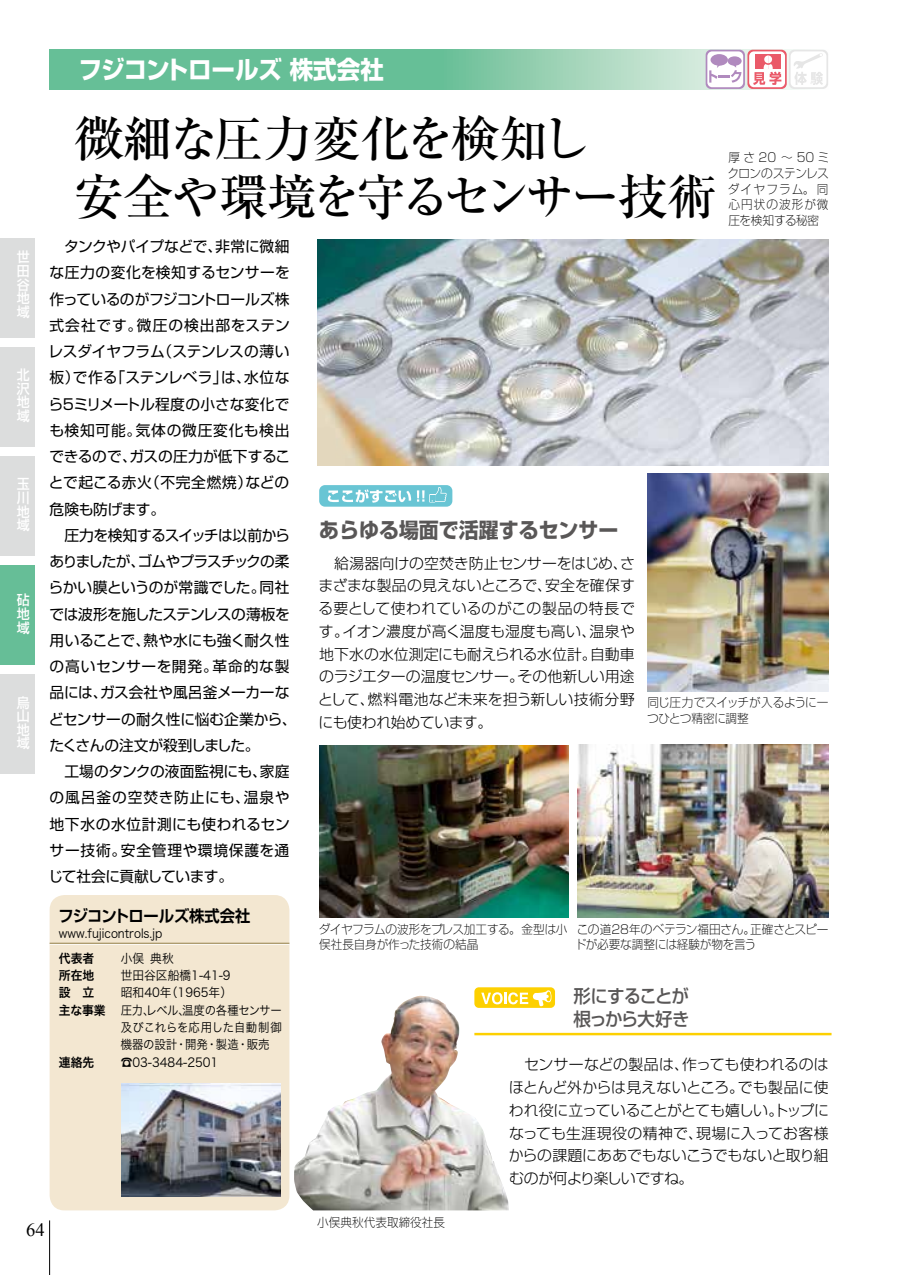
<style>
.page{position:relative;width:903px;height:1275px;background:#fff}
.page>*{position:absolute;margin:0;border:0;box-sizing:border-box;transform-origin:0 0}
.t1{font:500 49px/57.8px "Ryumin Pro";letter-spacing:-.055em;color:#000}
.t2{font:700 24.85px "Shin Go Pro";letter-spacing:-.005em;color:#fff;scale:.95 1}
.t3{font:700 21px "Shin Go Pro";color:#595757;scale:.95 1}
.t4{font:18.55px "Times New Roman";color:#000}
.t5{font:500 18.38px/22.8px "Shin Go Pro";letter-spacing:-.06em;color:#595757;scale:.95 1}
.t6{font:700 16.1px "Shin Go Pro De";letter-spacing:-.02em;color:#000;scale:.95 1}
.t7{font:14.88px/26.2px "Shin Go Pro";color:#000}
.t8{font:300 14.88px/22.8px "Shin Go Pro";letter-spacing:-.02em;color:#000;text-align:justify}
.t9{font:500 13.65px/13.7px "Shin Go Pro";color:#fff;text-align:justify;scale:.95 1}
.t10{font:12.42px "Hira Kaku Pro W3";color:#000;scale:.95 1}
.t11{font:12.42px "Hira Kaku Pro W3";color:#000;scale:.92 1}
.t12{font:12.42px "Hira Kaku Pro W3";letter-spacing:-.025em;color:#000;scale:.92 1}
.t13{font:12.42px "Hira Kaku Pro W3";color:#000;scale:.9 1}
.t14{font:12.42px "Hira Kaku Pro W6";color:#000;scale:.95 1}
.t15{font:300 expanded 12.25px/15.8px "Shin Go Pro";letter-spacing:-.01em;color:#000;scale:.95 1}
.t16{font:300 expanded 12.25px/15.8px "Shin Go Pro";letter-spacing:-.03em;color:#000;scale:.95 1}
.s1{font-family:"Hira Kaku Pro W6"}
</style>
<div class="page">
<hr style="left:49px;top:1220px;width:1px;height:55px;background:#000">
<div style="left:50px;top:895px;width:239px;height:315px;background:#f3e7d1;border-radius:15px"></div>
<hr style="left:474px;top:1033px;width:357px;height:2px;background:#fdd000">
<img style="left:122px;top:1083px;width:158px;height:113px">
<hr style="left:50px;top:944px;width:239px;height:1px;background:#fff">
<hr style="left:50px;top:943px;width:239px;height:1px;background:#948049">
<img style="left:317px;top:239px;width:511px;height:226px">
<img style="left:294px;top:996px;width:215px;height:214px">
<img style="left:319px;top:746px;width:250px;height:172px">
<img style="left:577px;top:745px;width:251px;height:173px">
<img style="left:647px;top:474px;width:181px;height:217px">
<div style="left:0;top:238px;width:35px;height:99px;background:#dcdddd"></div>
<div style="left:0;top:347px;width:35px;height:99px;background:#dcdddd"></div>
<div style="left:0;top:456px;width:35px;height:100px;background:#dcdddd"></div>
<div style="left:0;top:566px;width:35px;height:99px;background:#66be97"></div>
<div style="left:0;top:675px;width:35px;height:99px;background:#dcdddd"></div>
<svg style="left:50px;top:50px;width:778px;height:39px"></svg>
<div style="left:789px;top:50px;width:39px;height:39px;background:#e6e6e6;border-radius:5px"></div>
<div style="left:790px;top:51px;width:36px;height:36px;background:#fff;border-radius:5px"></div>
<svg style="left:794px;top:53px;width:29px;height:32px"></svg>
<svg style="left:706px;top:50px;width:39px;height:39px"></svg>
<div style="left:707px;top:51px;width:36px;height:36px;background:#fff;border-radius:5px"></div>
<div style="left:727px;top:56px;width:15px;height:10px;background:#b08abe;border-radius:50%"></div>
<div style="left:710px;top:54px;width:18px;height:12px;background:#b08abe;border-radius:50%"></div>
<svg style="left:709px;top:64px;width:32px;height:19px"></svg>
<svg style="left:747px;top:50px;width:40px;height:39px"></svg>
<div style="left:749px;top:51px;width:36px;height:36px;background:#fff;border-radius:5px"></div>
<div style="left:755px;top:54px;width:25px;height:15px;background:#ea5a69"></div>
<svg style="left:753px;top:55px;width:28px;height:30px"></svg>
<div style="left:319px;top:485px;width:133px;height:22px;background:#69c5d4;border-radius:6px"></div>
<svg style="left:328px;top:489px;width:83px;height:14px"></svg>
<svg style="left:417px;top:487px;width:30px;height:15px"></svg>
<div style="left:474px;top:987px;width:81px;height:21px;background:#fdd000;border-radius:4px"></div>
<svg style="left:481px;top:990px;width:71px;height:16px"></svg>
<p class="t9" style="left:17px;top:249px;width:15px">世田谷地域</p>
<p class="t9" style="left:17px;top:366px;width:15px">北沢地域</p>
<p class="t9" style="left:17px;top:476px;width:15px">玉川地域</p>
<p class="t9" style="left:17px;top:592px;width:15px">砧地域</p>
<p class="t9" style="left:17px;top:694px;width:15px">烏山地域</p>
<h2 class="t2" style="left:79px;top:50px;width:323px">フジコントロールズ 株式会社</h2>
<h1 class="t1" style="left:74px;top:106px;width:644px">微細な圧力変化を検知し<br>安全や環境を守るセンサー技術</h1>
<p class="t7" style="left:48px;top:231px;width:250px">　タンクやパイプなどで、非常に微細な圧力の変化を検知するセンサーを作っているのがフジコントロールズ株式会社です。微圧の検出部をステンレスダイヤフラム（ステンレスの薄い板）で作る「ステンレベラ」は、水位なら5ミリメートル程度の小さな変化でも検知可能。気体の微圧変化も検出できるので、ガスの圧力が低下することで起こる赤火（不完全燃焼）などの危険も防げます。<br>　圧力を検知するスイッチは以前からありましたが、ゴムやプラスチックの柔らかい膜というのが常識でした。同社では波形を施したステンレスの薄板を用いることで、熱や水にも強く耐久性の高いセンサーを開発。革命的な製品には、ガス会社や風呂釜メーカーなどセンサーの耐久性に悩む企業から、たくさんの注文が殺到しました。<br>　工場のタンクの液面監視にも、家庭の風呂釜の空焚き防止にも、温泉や地下水の水位計測にも使われるセンサー技術。安全管理や環境保護を通じて社会に貢献しています。</p>
<p class="t6" style="left:58px;top:903px;width:204px">フジコントロールズ株式会社</p>
<p class="t13" style="left:59px;top:922px;width:117px">www.fujicontrols.jp</p>
<p class="t14" style="left:59px;top:947px;width:39px">代表者</p>
<p class="t10" style="left:121px;top:947px;width:57px">小俣　典秋</p>
<p class="t14" style="left:59px;top:964px;width:39px">所在地</p>
<p class="t10" style="left:121px;top:964px;width:117px">世田谷区船橋1-41-9</p>
<p class="t14" style="left:59px;top:981px;width:39px">設　立</p>
<p class="t10" style="left:121px;top:981px;width:119px">昭和40年（1965年）</p>
<p class="t12" style="left:59px;top:999px;width:244px"><span class="s1">主な事業</span> 圧力、レベル、温度の各種センサー</p>
<p class="t11" style="left:121px;top:1016px;width:176px">及びこれらを応用した自動制御</p>
<p class="t11" style="left:121px;top:1034px;width:163px">機器の設計・開発・製造・販売</p>
<p class="t14" style="left:59px;top:1051px;width:39px">連絡先</p>
<p class="t10" style="left:121px;top:1051px;width:104px">☎03-3484-2501</p>
<p class="t15" style="left:727px;top:148px;width:109px;text-align:justify">厚さ20 〜50ミクロンのステンレスダイヤフラム。同心円状の波形が微圧を検知する秘密</p>
<h3 class="t3" style="left:319px;top:513px;width:316px">あらゆる場面で活躍するセンサー</h3>
<p class="t8" style="left:318px;top:550px;width:318px">　給湯器向けの空焚き防止センサーをはじめ、さまざまな製品の見えないところで、安全を確保する要として使われているのがこの製品の特長です。イオン濃度が高く温度も湿度も高い、温泉や地下水の水位測定にも耐えられる水位計。自動車のラジエターの温度センサー。その他新しい用途として、燃料電池など未来を担う新しい技術分野にも使われ始めています。</p>
<p class="t16" style="left:647px;top:693px;width:192px">同じ圧力でスイッチが入るように一つひとつ精密に調整</p>
<p class="t15" style="left:319px;top:919px;width:263px">ダイヤフラムの波形をプレス加工する。金型は小俣社長自身が作った技術の結晶</p>
<p class="t15" style="left:575px;top:919px;width:269px">この道28年のベテラン福田さん。正確さとスピードが必要な調整には経験が物を言う</p>
<p class="t5" style="left:573px;top:983px;width:124px">形にすることが根っから大好き</p>
<p class="t8" style="left:509px;top:1051px;width:322px">　センサーなどの製品は、作っても使われるのはほとんど外からは見えないところ。でも製品に使われ役に立っていることがとても嬉しい。トップになっても生涯現役の精神で、現場に入ってお客様からの課題にああでもないこうでもないと取り組むのが何より楽しいですね。</p>
<p class="t4" style="left:26px;top:1217px;width:20px">64</p>
<p class="t15" style="left:317px;top:1213px;width:136px">小俣典秋代表取締役社長</p>
</div>
